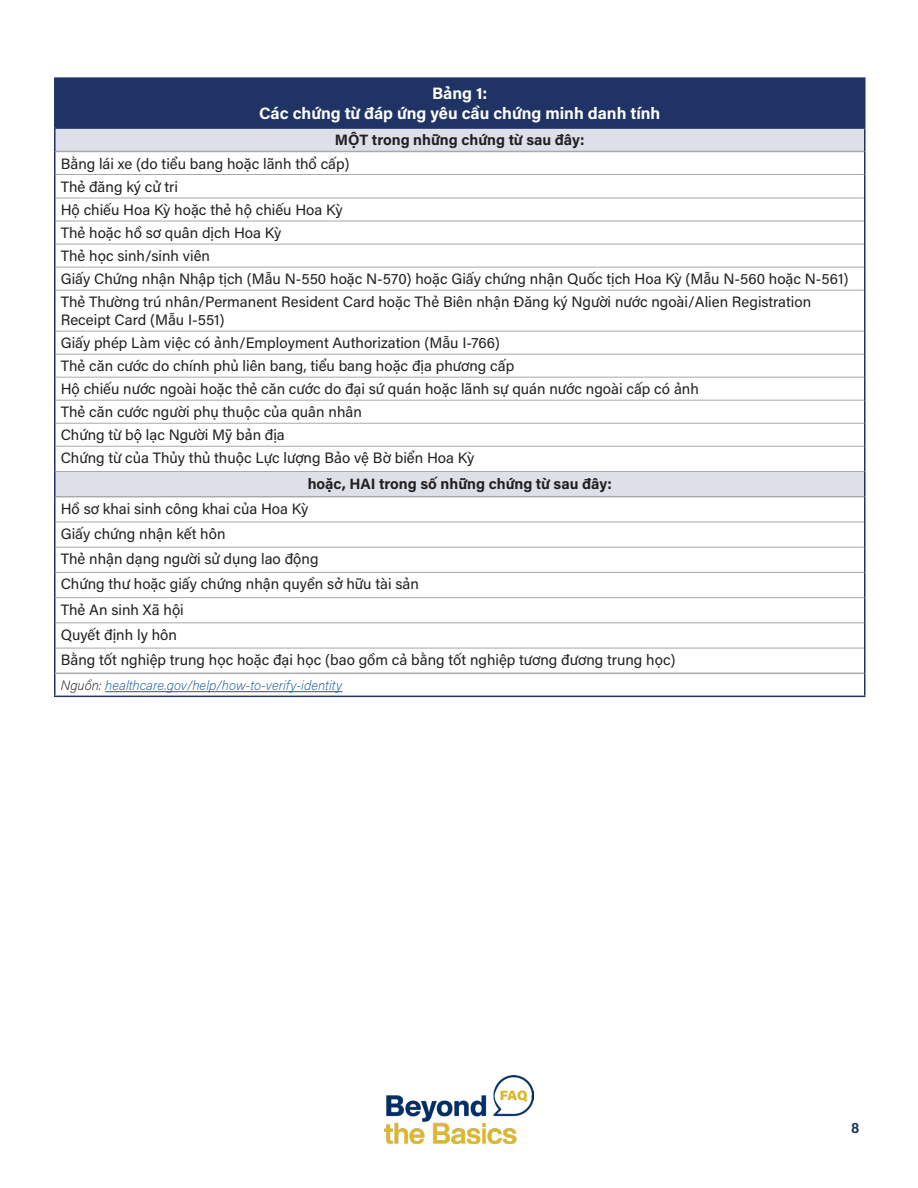
<style>
.page{position:relative;width:918px;height:1188px;background:#fff}
.page>*{position:absolute;margin:0;border:0;box-sizing:border-box;transform-origin:0 0}
.Paragraph_Text{font:700 16.5px "Acumin Pro";color:#fff}
.Paragraph_Text-2{font:15px/18px "Acumin Pro";color:#231f20}
.Paragraph_Text-3{font:700 15px "Acumin Pro";color:#231f20}
.t1{font:700 15px "Acumin Pro Semi Cond";color:#1f3464}
.Paragraph_Text-4{font:italic 200 13.5px "Acumin Pro";color:#175d9e}
.t2{font:900 13.5px "Acumin Pro";color:#ddb727}
.s1{color:#231f20}
</style>
<div class="page">
<img style="left:384px;top:1075px;width:150px;height:68px">
<div style="left:495px;top:1082px;width:36px;height:29px;background:#fff;border-radius:50%"></div>
<div style="left:55px;top:78px;width:810px;height:50px;background:#1f3464"></div>
<div style="left:56px;top:129px;width:808px;height:22px;background:#dde0e8"></div>
<svg style="left:56px;top:152px;width:808px;height:248px"></svg>
<svg style="left:56px;top:422px;width:808px;height:274px"></svg>
<hr style="left:56px;top:174px;width:808px;height:1px;background:#a8a9ad">
<hr style="left:56px;top:198px;width:808px;height:1px;background:#a8a9ad">
<hr style="left:56px;top:221px;width:808px;height:1px;background:#a8a9ad">
<hr style="left:56px;top:244px;width:808px;height:1px;background:#a8a9ad">
<hr style="left:56px;top:267px;width:808px;height:1px;background:#a8a9ad">
<hr style="left:56px;top:290px;width:808px;height:1px;background:#a8a9ad">
<hr style="left:56px;top:331px;width:808px;height:1px;background:#a8a9ad">
<hr style="left:56px;top:354px;width:808px;height:1px;background:#a8a9ad">
<hr style="left:56px;top:377px;width:808px;height:1px;background:#a8a9ad">
<hr style="left:56px;top:400px;width:808px;height:1px;background:#a8a9ad">
<hr style="left:56px;top:423px;width:808px;height:1px;background:#a8a9ad">
<hr style="left:56px;top:446px;width:808px;height:1px;background:#a8a9ad">
<hr style="left:56px;top:522px;width:808px;height:1px;background:#a8a9ad">
<hr style="left:56px;top:547px;width:808px;height:1px;background:#a8a9ad">
<hr style="left:56px;top:572px;width:808px;height:1px;background:#a8a9ad">
<hr style="left:56px;top:597px;width:808px;height:1px;background:#a8a9ad">
<hr style="left:56px;top:622px;width:808px;height:1px;background:#a8a9ad">
<hr style="left:56px;top:648px;width:808px;height:1px;background:#a8a9ad">
<hr style="left:56px;top:151px;width:808px;height:1px;background:#a8a9ad">
<hr style="left:56px;top:496px;width:808px;height:1px;background:#a8a9ad">
<hr style="left:54px;top:127px;width:812px;height:2px;background:#1f3464">
<hr style="left:56px;top:471px;width:808px;height:1px;background:#a8a9ad">
<hr style="left:54px;top:77px;width:812px;height:2px;background:#1f3464">
<hr style="left:54px;top:79px;width:2px;height:48px;background:#1f3464">
<hr style="left:864px;top:79px;width:2px;height:48px;background:#1f3464">
<hr style="left:54px;top:129px;width:2px;height:22px;background:#1f3464">
<hr style="left:864px;top:129px;width:2px;height:22px;background:#1f3464">
<hr style="left:54px;top:151px;width:2px;height:24px;background:#1f3464">
<hr style="left:864px;top:151px;width:2px;height:24px;background:#1f3464">
<hr style="left:54px;top:175px;width:2px;height:23px;background:#1f3464">
<hr style="left:864px;top:175px;width:2px;height:23px;background:#1f3464">
<hr style="left:54px;top:198px;width:2px;height:23px;background:#1f3464">
<hr style="left:864px;top:198px;width:2px;height:23px;background:#1f3464">
<hr style="left:54px;top:221px;width:2px;height:23px;background:#1f3464">
<hr style="left:864px;top:221px;width:2px;height:23px;background:#1f3464">
<hr style="left:54px;top:244px;width:2px;height:23px;background:#1f3464">
<hr style="left:864px;top:244px;width:2px;height:23px;background:#1f3464">
<hr style="left:54px;top:267px;width:2px;height:23px;background:#1f3464">
<hr style="left:864px;top:267px;width:2px;height:23px;background:#1f3464">
<hr style="left:54px;top:290px;width:2px;height:41px;background:#1f3464">
<hr style="left:864px;top:290px;width:2px;height:41px;background:#1f3464">
<hr style="left:54px;top:331px;width:2px;height:23px;background:#1f3464">
<hr style="left:864px;top:331px;width:2px;height:23px;background:#1f3464">
<hr style="left:54px;top:354px;width:2px;height:23px;background:#1f3464">
<hr style="left:864px;top:354px;width:2px;height:23px;background:#1f3464">
<hr style="left:54px;top:377px;width:2px;height:23px;background:#1f3464">
<hr style="left:864px;top:377px;width:2px;height:23px;background:#1f3464">
<hr style="left:54px;top:400px;width:2px;height:23px;background:#1f3464">
<hr style="left:864px;top:400px;width:2px;height:23px;background:#1f3464">
<hr style="left:54px;top:423px;width:2px;height:23px;background:#1f3464">
<hr style="left:864px;top:423px;width:2px;height:23px;background:#1f3464">
<hr style="left:54px;top:446px;width:2px;height:25px;background:#1f3464">
<hr style="left:864px;top:446px;width:2px;height:25px;background:#1f3464">
<hr style="left:54px;top:471px;width:2px;height:26px;background:#1f3464">
<hr style="left:864px;top:471px;width:2px;height:26px;background:#1f3464">
<hr style="left:54px;top:497px;width:2px;height:25px;background:#1f3464">
<hr style="left:864px;top:497px;width:2px;height:25px;background:#1f3464">
<hr style="left:54px;top:522px;width:2px;height:25px;background:#1f3464">
<hr style="left:864px;top:522px;width:2px;height:25px;background:#1f3464">
<hr style="left:54px;top:547px;width:2px;height:25px;background:#1f3464">
<hr style="left:864px;top:547px;width:2px;height:25px;background:#1f3464">
<hr style="left:54px;top:572px;width:2px;height:26px;background:#1f3464">
<hr style="left:864px;top:572px;width:2px;height:26px;background:#1f3464">
<hr style="left:54px;top:598px;width:2px;height:25px;background:#1f3464">
<hr style="left:864px;top:598px;width:2px;height:25px;background:#1f3464">
<hr style="left:54px;top:623px;width:2px;height:25px;background:#1f3464">
<hr style="left:864px;top:623px;width:2px;height:25px;background:#1f3464">
<hr style="left:54px;top:648px;width:2px;height:25px;background:#1f3464">
<hr style="left:864px;top:648px;width:2px;height:25px;background:#1f3464">
<hr style="left:54px;top:673px;width:2px;height:23px;background:#1f3464">
<hr style="left:864px;top:673px;width:2px;height:23px;background:#1f3464">
<hr style="left:54px;top:696px;width:812px;height:1px;background:#1f3464">
<hr style="left:56px;top:673px;width:808px;height:1px;background:#a8a9ad">
<hr style="left:105px;top:691px;width:237px;height:1px;background:#175d9e">
<p class="Paragraph_Text" style="left:432px;top:82px;width:57px">Bảng 1:</p>
<p class="Paragraph_Text" style="left:259px;top:102px;width:403px">Các chứng từ đáp ứng yêu cầu chứng minh danh tính</p>
<p class="Paragraph_Text-3" style="left:335px;top:130px;width:251px">MỘT trong những chứng từ sau đây:</p>
<p class="Paragraph_Text-2" style="left:61px;top:154px;width:290px">Bằng lái xe (do tiểu bang hoặc lãnh thổ cấp)</p>
<p class="Paragraph_Text-2" style="left:61px;top:177px;width:119px">Thẻ đăng ký cử tri</p>
<p class="Paragraph_Text-2" style="left:61px;top:200px;width:283px">Hộ chiếu Hoa Kỳ hoặc thẻ hộ chiếu Hoa Kỳ</p>
<p class="Paragraph_Text-2" style="left:61px;top:223px;width:222px">Thẻ hoặc hồ sơ quân dịch Hoa Kỳ</p>
<p class="Paragraph_Text-2" style="left:61px;top:246px;width:151px">Thẻ học sinh/sinh viên</p>
<p class="Paragraph_Text-2" style="left:61px;top:269px;width:789px">Giấy Chứng nhận Nhập tịch (Mẫu N-550 hoặc N-570) hoặc Giấy chứng nhận Quốc tịch Hoa Kỳ (Mẫu N-560 hoặc N-561)</p>
<p class="Paragraph_Text-2" style="left:61px;top:292px;width:752px">Thẻ Thường trú nhân/Permanent Resident Card hoặc Thẻ Biên nhận Đăng ký Người nước ngoài/Alien Registration<br>Receipt Card (Mẫu I-551)</p>
<p class="Paragraph_Text-2" style="left:61px;top:333px;width:441px">Giấy phép Làm việc có ảnh/Employment Authorization (Mẫu I-766)</p>
<p class="Paragraph_Text-2" style="left:61px;top:356px;width:455px">Thẻ căn cước do chính phủ liên bang, tiểu bang hoặc địa phương cấp</p>
<p class="Paragraph_Text-2" style="left:61px;top:379px;width:640px">Hộ chiếu nước ngoài hoặc thẻ căn cước do đại sứ quán hoặc lãnh sự quán nước ngoài cấp có ảnh</p>
<p class="Paragraph_Text-2" style="left:61px;top:402px;width:303px">Thẻ căn cước người phụ thuộc của quân nhân</p>
<p class="Paragraph_Text-2" style="left:61px;top:425px;width:226px">Chứng từ bộ lạc Người Mỹ bản địa</p>
<p class="Paragraph_Text-2" style="left:61px;top:448px;width:415px">Chứng từ của Thủy thủ thuộc Lực lượng Bảo vệ Bờ biển Hoa Kỳ</p>
<p class="Paragraph_Text-3" style="left:308px;top:473px;width:306px">hoặc, HAI trong số những chứng từ sau đây:</p>
<p class="Paragraph_Text-2" style="left:61px;top:499px;width:249px">Hồ sơ khai sinh công khai của Hoa Kỳ</p>
<p class="Paragraph_Text-2" style="left:61px;top:524px;width:166px">Giấy chứng nhận kết hôn</p>
<p class="Paragraph_Text-2" style="left:61px;top:549px;width:259px">Thẻ nhận dạng người sử dụng lao động</p>
<p class="Paragraph_Text-2" style="left:61px;top:575px;width:360px">Chứng thư hoặc giấy chứng nhận quyền sở hữu tài sản</p>
<p class="Paragraph_Text-2" style="left:61px;top:600px;width:125px">Thẻ An sinh Xã hội</p>
<p class="Paragraph_Text-2" style="left:61px;top:625px;width:118px">Quyết định ly hôn</p>
<p class="Paragraph_Text-2" style="left:61px;top:650px;width:616px">Bằng tốt nghiệp trung học hoặc đại học (bao gồm cả bằng tốt nghiệp tương đương trung học)</p>
<p class="Paragraph_Text-4" style="left:61px;top:676px;width:283px"><span class="s1">Nguồn:</span> healthcare.gov/help/how-to-verify-identity</p>
<p class="t2" style="left:500px;top:1086px;width:29px">FAQ</p>
<p class="t1" style="left:851px;top:1117px;width:10px">8</p>
</div>
